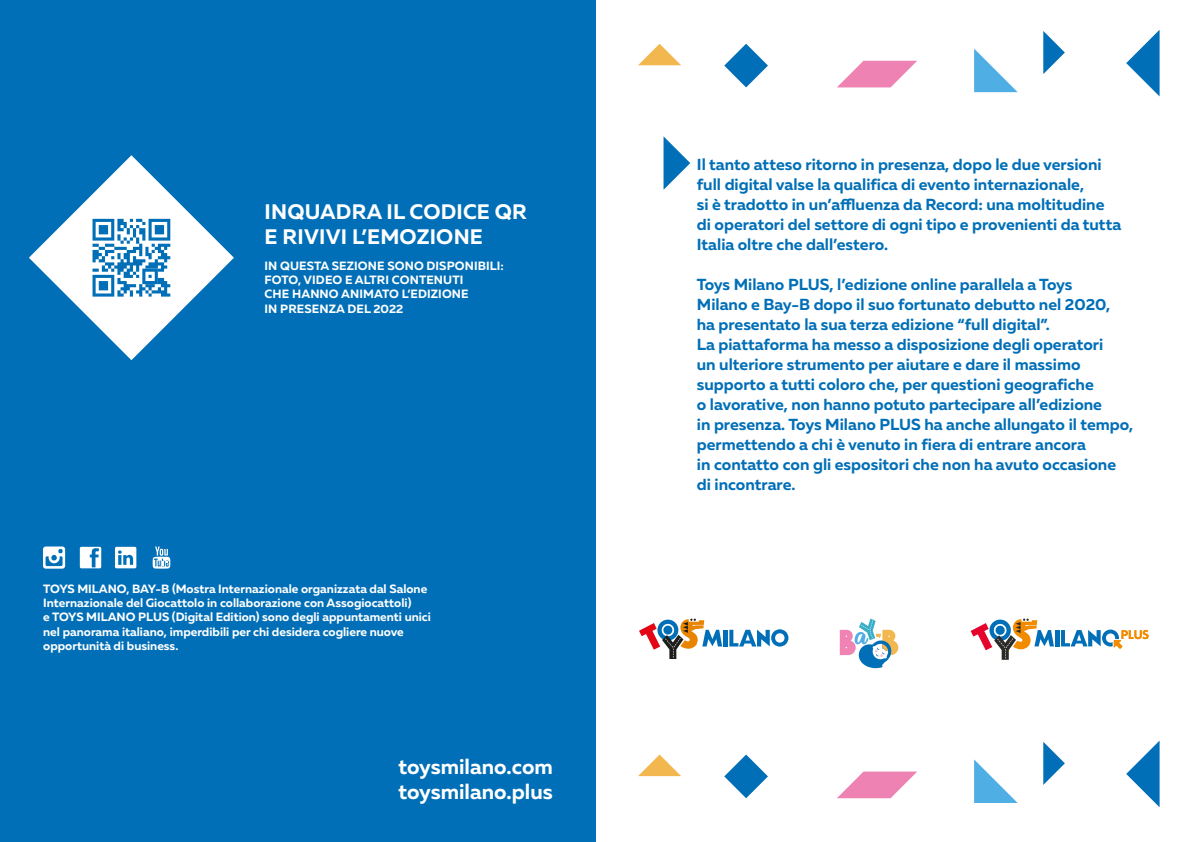
<style>
.page{position:relative;width:1191px;height:842px;background:#fff}
.page>*{position:absolute;margin:0;border:0;box-sizing:border-box;transform-origin:0 0}
.t1{font:700 21px/25.2px "Muller";color:#fff}
.t2{font:700 16px/20px "Muller";color:#006fb7}
.t3{font:700 12px/14.4px "Muller";color:#fff}
</style>
<div class="page">
<div style="left:0;top:0;width:595px;height:842px;background:#006fb7"></div>
<svg style="left:1126px;top:30px;width:33px;height:66px"></svg>
<svg style="left:663px;top:136px;width:27px;height:54px"></svg>
<svg style="left:638px;top:44px;width:43px;height:21px"></svg>
<svg style="left:724px;top:44px;width:44px;height:43px"></svg>
<svg style="left:1043px;top:31px;width:21px;height:43px"></svg>
<svg style="left:974px;top:49px;width:43px;height:43px"></svg>
<svg style="left:837px;top:61px;width:80px;height:26px"></svg>
<svg style="left:29px;top:155px;width:205px;height:205px"></svg>
<svg style="left:1126px;top:741px;width:33px;height:66px"></svg>
<svg style="left:638px;top:754px;width:43px;height:22px"></svg>
<svg style="left:724px;top:754px;width:44px;height:44px"></svg>
<svg style="left:1043px;top:742px;width:21px;height:43px"></svg>
<svg style="left:974px;top:759px;width:43px;height:44px"></svg>
<svg style="left:837px;top:771px;width:80px;height:27px"></svg>
<svg style="left:92px;top:219px;width:78px;height:78px"></svg>
<svg style="left:43px;top:546px;width:22px;height:23px"></svg>
<svg style="left:80px;top:547px;width:21px;height:21px"></svg>
<svg style="left:115px;top:547px;width:21px;height:21px"></svg>
<svg style="left:153px;top:546px;width:17px;height:23px"></svg>
<svg style="left:639px;top:619px;width:149px;height:40px"></svg>
<svg style="left:839px;top:618px;width:59px;height:50px"></svg>
<hr style="left:1055px;top:630px;width:4px;height:16px;background:#006fb7">
<svg style="left:970px;top:618px;width:84px;height:42px"></svg>
<svg style="left:1061px;top:630px;width:87px;height:19px"></svg>
<h1 class="t1" style="left:265px;top:199px;width:264px">INQUADRA IL CODICE QR<br>E RIVIVI L’EMOZIONE</h1>
<p class="t3" style="left:265px;top:258px;width:241px">IN QUESTA SEZIONE SONO DISPONIBILI:<br>FOTO, VIDEO E ALTRI CONTENUTI<br>CHE HANNO ANIMATO L’EDIZIONE<br>IN PRESENZA DEL 2022</p>
<p class="t3" style="left:43px;top:581px;width:389px">TOYS MILANO, BAY-B (Mostra Internazionale organizzata dal Salone Internazionale del Giocattolo in collaborazione con Assogiocattoli)<br>e TOYS MILANO PLUS (Digital Edition) sono degli appuntamenti unici nel panorama italiano, imperdibili per chi desidera cogliere nuove opportunità di business.</p>
<h1 class="t1" style="left:398px;top:754px;width:156px">toysmilano.com toysmilano.plus</h1>
<p class="t2" style="left:697px;top:154px;width:426px">Il tanto atteso ritorno in presenza, dopo le due versioni full digital valse la qualifica di evento internazionale,<br>si è tradotto in un’affluenza da Record: una moltitudine di operatori del settore di ogni tipo e provenienti da tutta Italia oltre che dall’estero.</p>
<p class="t2" style="left:697px;top:274px;width:438px">Toys Milano PLUS, l’edizione online parallela a Toys<br>Milano e Bay-B dopo il suo fortunato debutto nel 2020,<br>ha presentato la sua terza edizione “full digital”.<br>La piattaforma ha messo a disposizione degli operatori<br>un ulteriore strumento per aiutare e dare il massimo supporto a tutti coloro che, per questioni geografiche<br>o lavorative, non hanno potuto partecipare all’edizione<br>in presenza. Toys Milano PLUS ha anche allungato il tempo, permettendo a chi è venuto in fiera di entrare ancora<br>in contatto con gli espositori che non ha avuto occasione di incontrare.</p>
</div>
